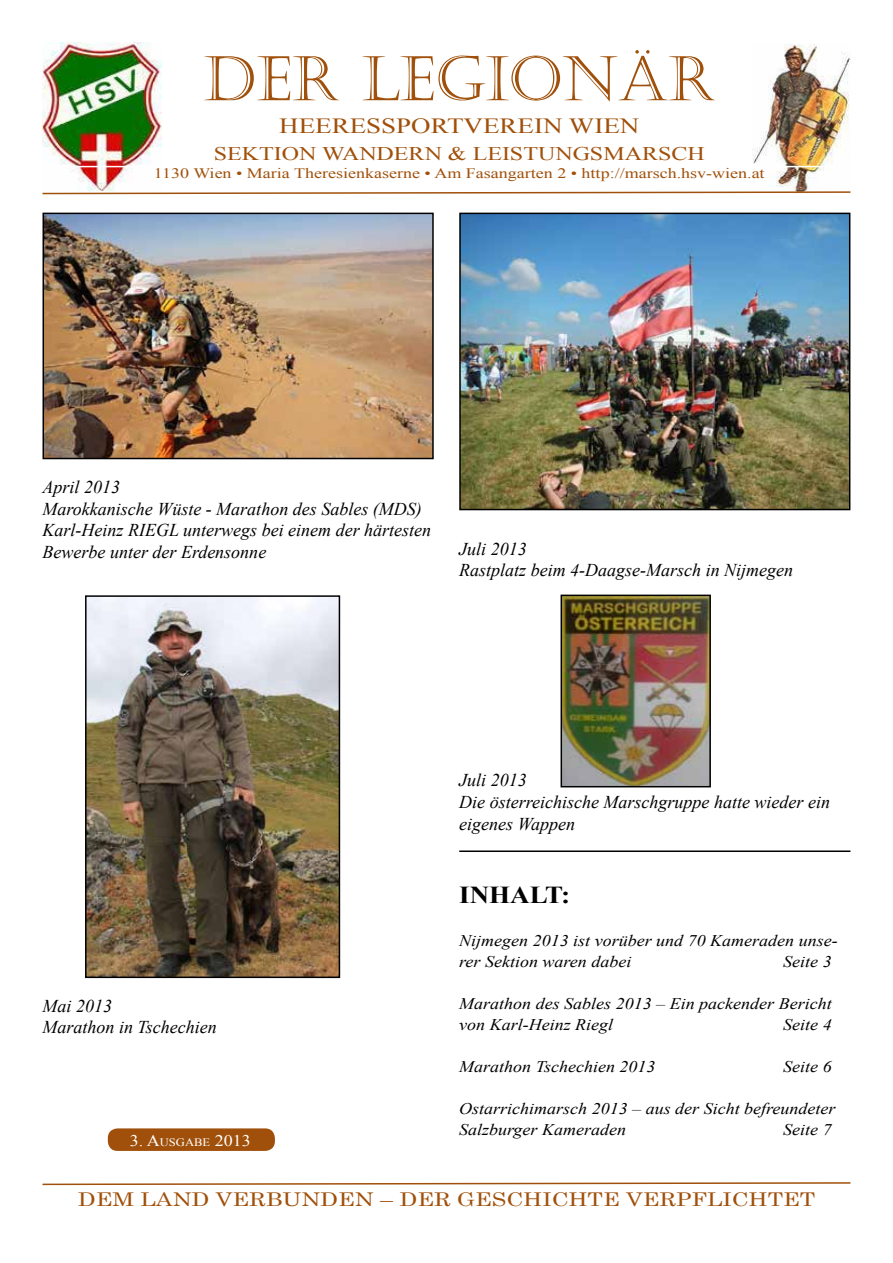
<style>
.page{position:relative;width:893px;height:1263px;background:#fff}
.page>*{position:absolute;margin:0;border:0;box-sizing:border-box;transform-origin:0 0}
.t1{font:61.5px "Castellar";color:#a0500a}
.t2{font:700 24.3px "Times New Roman";color:#000;scale:1.11 1}
.t3{font:21.6px "Times New Roman";color:#a0500a;scale:1.25 1}
.t4{font:19.2px "Times New Roman";color:#a0500a;scale:1.25 1}
.t5{font:18.9px "Century";color:#a0500a;scale:1.22 1}
.t6{font:italic 18px/21.6px "Times New Roman";color:#000}
.t7{font:italic 16.2px/21px "Times New Roman";color:#000;scale:1.11 1}
.t8{font:16.2px "Times New Roman";color:#fff;scale:1.11 1}
.t9{font:14.4px "Times New Roman";color:#a0500a;scale:1.25 1}
.s1{font-size:11.4px}
</style>
<div class="page">
<img style="left:768px;top:45px;width:82px;height:69px">
<img style="left:43px;top:43px;width:119px;height:71px">
<svg style="left:42px;top:114px;width:809px;height:81px"></svg>
<img style="left:46px;top:216px;width:385px;height:240px">
<div style="left:43px;top:213px;width:391px;height:246px;border:2px solid #000"></div>
<svg style="left:42px;top:1182px;width:809px;height:4px"></svg>
<div style="left:107px;top:1128px;width:169px;height:24px;background:#a0500a;border-radius:10px"></div>
<div style="left:106px;top:1127px;width:170px;height:25px;border:2px solid #fff;border-radius:10px"></div>
<img style="left:462px;top:216px;width:385px;height:291px">
<div style="left:459px;top:213px;width:391px;height:297px;border:2px solid #000"></div>
<img style="left:88px;top:598px;width:249px;height:377px">
<div style="left:85px;top:595px;width:255px;height:383px;border:2px solid #000"></div>
<hr style="left:459px;top:850px;width:391px;height:2px;background:#000">
<img style="left:564px;top:598px;width:144px;height:186px">
<div style="left:561px;top:595px;width:150px;height:192px;border:2px solid #000"></div>
<h1 class="t1" style="left:203px;top:44px;width:513px">DER LEGIONÄR</h1>
<p class="t3" style="left:279px;top:111px;width:290px">HEERESSPORTVEREIN WIEN</p>
<p class="t4" style="left:214px;top:140px;width:394px">SEKTION WANDERN &amp; LEISTUNGSMARSCH</p>
<p class="t9" style="left:154px;top:163px;width:490px">1130 Wien • Maria Theresienkaserne • Am Fasangarten 2 • http://marsch.hsv-wien.at</p>
<p class="t6" style="left:43px;top:476px;width:390px">April 2013<br>Marokkanische Wüste - Marathon des Sables (MDS)<br>Karl-Heinz Riegl unterwegs bei einem der härtesten Bewerbe unter der Erdensonne</p>
<p class="t6" style="left:459px;top:537px;width:335px">Juli 2013<br>Rastplatz beim 4-Daagse-Marsch in Nijmegen</p>
<p class="t6" style="left:43px;top:994px;width:176px">Mai 2013<br>Marathon in Tschechien</p>
<p class="t8" style="left:130px;top:1129px;width:110px">3. A<span class="s1">USGABE</span> 2013</p>
<p class="t6" style="left:459px;top:769px;width:372px">Juli 2013<br>Die österreichische Marschgruppe hatte wieder ein eigenes Wappen</p>
<h2 class="t2" style="left:459px;top:878px;width:102px">Inhalt:</h2>
<p class="t7" style="left:459px;top:929px;width:342px">Nijmegen 2013 ist vorüber und 70 Kameraden unse&shy;rer Sektion waren dabei</p>
<p class="t7" style="left:783px;top:950px;width:45px">Seite 3</p>
<p class="t7" style="left:459px;top:992px;width:337px">Marathon des Sables 2013 – Ein packender Bericht von Karl-Heinz Riegl</p>
<p class="t7" style="left:783px;top:1013px;width:45px">Seite 4</p>
<p class="t7" style="left:459px;top:1055px;width:178px">Marathon Tschechien 2013</p>
<p class="t7" style="left:783px;top:1055px;width:45px">Seite 6</p>
<p class="t7" style="left:459px;top:1098px;width:341px">Ostarrichimarsch 2013 – aus der Sicht befreundeter<br>Salzburger Kameraden</p>
<p class="t7" style="left:783px;top:1118px;width:45px">Seite 7</p>
<p class="t5" style="left:78px;top:1183px;width:606px">DEM LAND VERBUNDEN – DER GESCHICHTE VERPFLICHTET</p>
</div>
